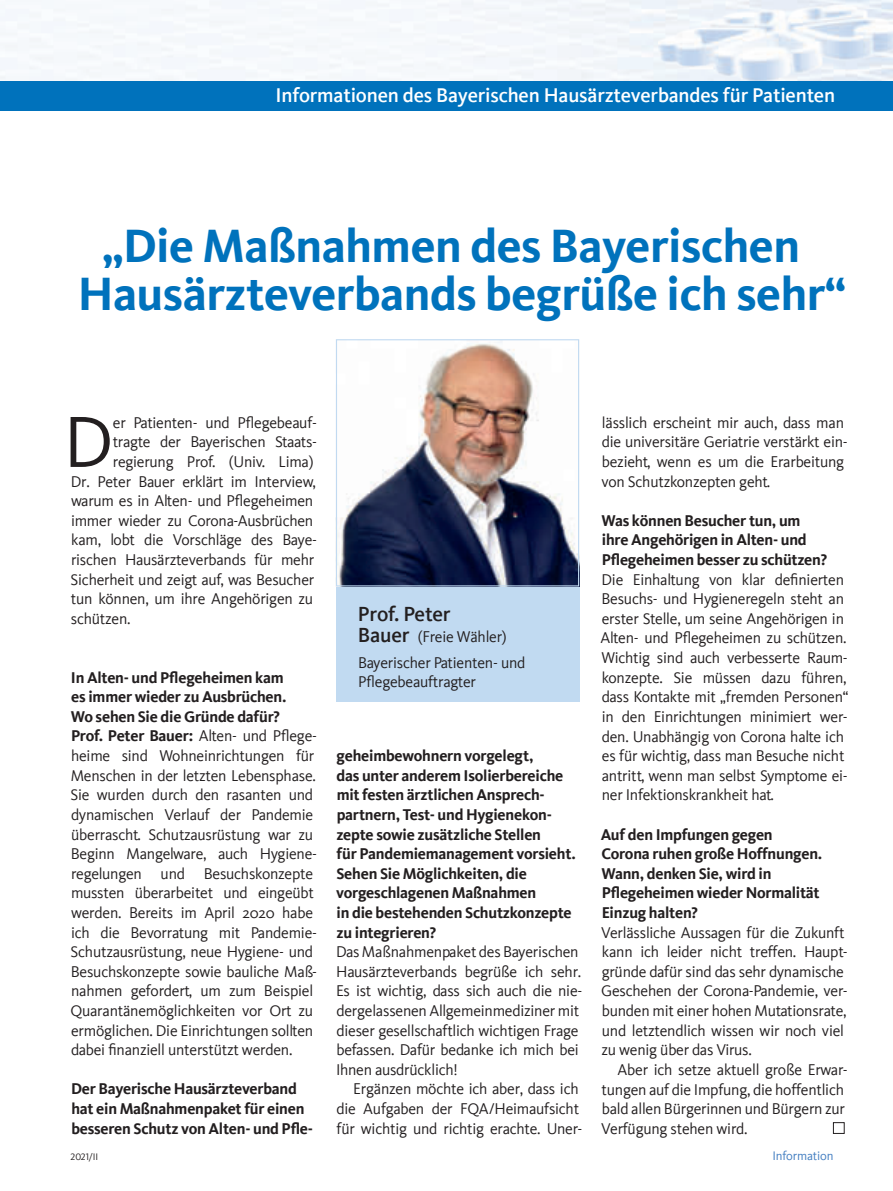
<style>
.page{position:relative;width:893px;height:1191px;background:#fff}
.page>*{position:absolute;margin:0;border:0;box-sizing:border-box;transform-origin:0 0}
.t1{font:74.85px "Kievit";color:#231f20}
.t2{font:700 48px/48px "Kievit";letter-spacing:-.01em;color:#0072bc;text-align:center}
.t3{font:500 21px "Kievit";letter-spacing:-.015em;color:#231f20}
.t4{font:500 20.4px "Kievit";letter-spacing:-.01em;color:#fff}
.t5{font:16.05px/19.6px "Kievit";letter-spacing:-.015em;color:#231f20}
.t6{font:700 16.05px/19.6px "Kievit";letter-spacing:-.015em;color:#231f20}
.t7{font:12.75px "Kievit";letter-spacing:-.01em;color:#437ec1}
.t8{font:9.75px "Kievit Regular SC";letter-spacing:-.01em;color:#231f20}
.s1{font-weight:700}
.s2{font-weight:500;font-size:21px}
</style>
<div class="page">
<img style="left:658px;top:6px;width:234px;height:75px">
<div style="left:0;top:81px;width:893px;height:30px;background:#0072bc"></div>
<div style="left:336px;top:586px;width:243px;height:116px;background:#c1daf1"></div>
<img style="left:338px;top:341px;width:239px;height:243px">
<div style="left:336px;top:339px;width:243px;height:247px;border:1px solid #c1daf1"></div>
<div style="left:833px;top:1122px;width:11px;height:11px;border:1px solid #231f20"></div>
<p class="t4" style="left:276px;top:83px;width:561px">Informationen des Bayerischen Hausärzteverbandes für Patienten</p>
<h2 class="t2" style="left:78px;top:222px;width:770px">„Die Maßnahmen des Bayerischen<br>Hausärzteverbands begrüße ich sehr“</h2>
<h1 class="t1" style="left:64px;top:400px;width:51px">D</h1>
<p class="t5" style="left:113px;top:413px;width:206px">er Patienten- und Pflegebeauf-</p>
<p class="t5" style="left:113px;top:432px;width:206px">tragte der Bayerischen Staats-</p>
<p class="t5" style="left:113px;top:452px;width:202px">regierung Prof. (Univ. Lima)</p>
<p class="t5" style="left:71px;top:471px;width:247px">Dr. Peter Bauer erklärt im Interview,</p>
<p class="t5" style="left:71px;top:491px;width:244px">warum es in Alten- und Pflegeheimen</p>
<p class="t5" style="left:71px;top:511px;width:244px">immer wieder zu Corona-Ausbrüchen</p>
<p class="t5" style="left:71px;top:530px;width:247px">kam, lobt die Vorschläge des Baye-</p>
<p class="t5" style="left:71px;top:550px;width:245px">rischen Hausärzteverbands für mehr</p>
<p class="t5" style="left:71px;top:569px;width:245px">Sicherheit und zeigt auf, was Besucher</p>
<p class="t5" style="left:71px;top:589px;width:244px">tun können, um ihre Angehörigen zu</p>
<p class="t5" style="left:71px;top:609px;width:61px">schützen.</p>
<p class="t5" style="left:70px;top:667px;width:248px"><span class="s1">In Alten- und Pflegeheimen kam<br>es immer wieder zu Ausbrüchen.<br>Wo sehen Sie die Gründe dafür?<br>Prof. Peter Bauer:</span> Alten- und Pflege&shy;heime sind Wohneinrichtungen für Menschen in der letzten Lebensphase.<br>Sie wurden durch den rasanten und dynamischen Verlauf der Pandemie überrascht. Schutzausrüstung war zu Beginn Mangelware, auch Hygiene&shy;regelungen und Besuchskonzepte mussten überarbeitet und eingeübt werden. Bereits im April 2020 habe ich die Bevorratung mit Pandemie-Schutzausrüstung, neue Hygiene- und Besuchskonzepte sowie bauliche Maß&shy;nahmen gefordert, um zum Beispiel Quarantänemöglichkeiten vor Ort zu ermöglichen. Die Einrichtungen sollten dabei finanziell unterstützt werden.</p>
<p class="t6" style="left:71px;top:1079px;width:244px">Der Bayerische Hausärzteverband hat ein Maßnahmenpaket für einen besseren Schutz von Alten- und Pfle-</p>
<h3 class="t3" style="left:358px;top:602px;width:94px">Prof. Peter</h3>
<p class="t5" style="left:358px;top:624px;width:169px;line-height:25.5px"><span class="s2">Bauer</span> (Freie Wähler)<br>Bayerischer Patienten- und</p>
<p class="t5" style="left:358px;top:672px;width:119px">Pflegebeauftragter</p>
<p class="t6" style="left:336px;top:746px;width:241px">geheimbewohnern vorgelegt,<br>das unter anderem Isolierbereiche mit festen ärztlichen Ansprech&shy;partnern, Test- und Hygienekon&shy;zepte sowie zusätzliche Stellen<br>für Pandemiemanagement vorsieht.<br>Sehen Sie Möglichkeiten, die vorgeschlagenen Maßnahmen<br>in die bestehenden Schutzkonzepte zu integrieren?</p>
<p class="t5" style="left:336px;top:942px;width:248px">Das Maßnahmenpaket des Bayerischen Hausärzteverbands begrüße ich sehr.<br>Es ist wichtig, dass sich auch die nie&shy;dergelassenen Allgemeinmediziner mit dieser gesellschaftlich wichtigen Frage befassen. Dafür bedanke ich mich bei Ihnen ausdrücklich!</p>
<p class="t5" style="left:336px;top:1079px;width:247px;text-indent:17px">Ergänzen möchte ich aber, dass ich die Aufgaben der FQA/Heimaufsicht für wichtig und richtig erachte. Uner-</p>
<p class="t5" style="left:602px;top:413px;width:248px">lässlich erscheint mir auch, dass man die universitäre Geriatrie verstärkt ein&shy;bezieht, wenn es um die Erarbeitung von Schutzkonzepten geht.</p>
<p class="t6" style="left:601px;top:510px;width:227px">Was können Besucher tun, um ihre Angehörigen in Alten- und<br>Pflegeheimen besser zu schützen?</p>
<p class="t5" style="left:601px;top:569px;width:249px">Die Einhaltung von klar definierten Besuchs- und Hygieneregeln steht an erster Stelle, um seine Angehörigen in Alten- und Pflegeheimen zu schützen.<br>Wichtig sind auch verbesserte Raum&shy;konzepte. Sie müssen dazu führen, dass Kontakte mit „fremden Personen“ in den Einrichtungen minimiert wer&shy;den. Unabhängig von Corona halte ich es für wichtig, dass man Besuche nicht antritt, wenn man selbst Symptome ei&shy;ner Infektionskrankheit hat.</p>
<p class="t6" style="left:601px;top:824px;width:223px">Auf den Impfungen gegen<br>Corona ruhen große Hoffnungen.<br>Wann, denken Sie, wird in<br>Pflegeheimen wieder Normalität<br>Einzug halten?</p>
<p class="t5" style="left:601px;top:922px;width:248px">Verlässliche Aussagen für die Zukunft kann ich leider nicht treffen. Haupt&shy;gründe dafür sind das sehr dynamische Geschehen der Corona-Pandemie, ver&shy;bunden mit einer hohen Mutationsrate, und letztendlich wissen wir noch viel zu wenig über das Virus.</p>
<p class="t5" style="left:601px;top:1059px;width:248px;text-indent:17px">Aber ich setze aktuell große Erwar&shy;tungen auf die Impfung, die hoffentlich bald allen Bürgerinnen und Bürgern zur Verfügung stehen wird.</p>
<p class="t8" style="left:71px;top:1151px;width:29px">2021/II</p>
<p class="t7" style="left:772px;top:1148px;width:63px">Information</p>
</div>
